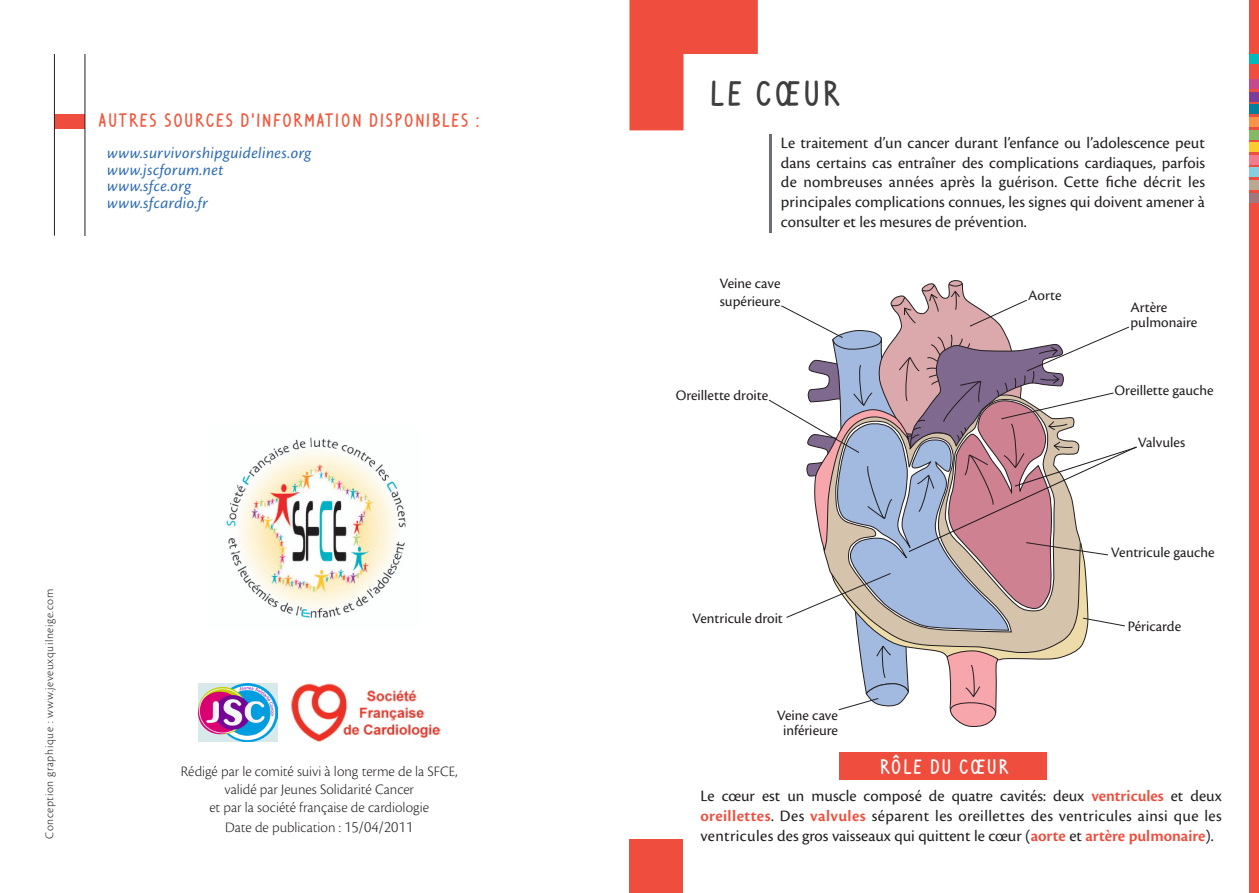
<style>
.page{position:relative;width:1259px;height:893px;background:#fff}
.page>*{position:absolute;margin:0;border:0;box-sizing:border-box;transform-origin:0 0}
.t1{font:500 36px "Ventura Edding";letter-spacing:.1em;color:#3e3e3f}
.t2{font:500 21px "Ventura Edding";letter-spacing:.1em;color:#fff}
.t3{font:500 19.5px "Ventura Edding";letter-spacing:.1em;color:#f0593e}
.t4{font:16.5px/19.8px "Cronos Pro";color:#231f20;text-align:justify}
.t5{font:italic 16.5px "Cronos Pro";letter-spacing:.025em;color:#2d6cb5}
.t6{font:15px/18px "Cronos Pro";color:#231f20}
.t7{font:300 15px "Cronos Pro";color:#231f20}
.t8{font:300 12px "Cronos Pro";letter-spacing:.05em;color:#231f20}
.s1{font-size:16.5px}
.s2{font-weight:600;color:#ef4d3d}
</style>
<div class="page">
<div style="left:839px;top:753px;width:207px;height:27px;background:#ef4d3d"></div>
<div style="left:54px;top:114px;width:31px;height:14px;background:#ef4d3d"></div>
<hr style="left:54px;top:54px;width:1px;height:182px;background:#231f20">
<hr style="left:85px;top:54px;width:1px;height:182px;background:#231f20">
<div style="left:629px;top:840px;width:53px;height:53px;background:#ef4d3d"></div>
<hr style="left:769px;top:134px;width:3px;height:99px;background:#6c6d70">
<svg style="left:629px;top:0;width:129px;height:130px"></svg>
<svg style="left:768px;top:280px;width:369px;height:447px"></svg>
<div style="left:1249px;top:0;width:10px;height:893px;background:#ef4d3d"></div>
<div style="left:1249px;top:117px;width:10px;height:10px;background:#f79447"></div>
<div style="left:1249px;top:54px;width:10px;height:10px;background:#03b9bd"></div>
<div style="left:1249px;top:142px;width:10px;height:10px;background:#fecb2f"></div>
<div style="left:1249px;top:92px;width:10px;height:10px;background:#7e3e98"></div>
<div style="left:1249px;top:180px;width:10px;height:10px;background:#baa895"></div>
<div style="left:1249px;top:155px;width:10px;height:10px;background:#f27b8f"></div>
<div style="left:1249px;top:130px;width:10px;height:9px;background:#85b964"></div>
<div style="left:1249px;top:168px;width:10px;height:9px;background:#87cee0"></div>
<div style="left:1249px;top:79px;width:10px;height:10px;background:#c6498f"></div>
<div style="left:1249px;top:193px;width:10px;height:10px;background:#a0767f"></div>
<div style="left:1249px;top:104px;width:10px;height:10px;background:#057f9c"></div>
<img style="left:198px;top:683px;width:80px;height:59px">
<img style="left:226px;top:437px;width:180px;height:181px">
<img style="left:290px;top:684px;width:150px;height:58px">
<p class="t3" style="left:99px;top:109px;width:382px">AUTRES SOURCES D’INFORMATION DISPONIBLES :</p>
<p class="t5" style="left:107px;top:144px;width:206px">www.survivorshipguidelines.org</p>
<p class="t5" style="left:107px;top:160px;width:118px">www.jscforum.net</p>
<p class="t5" style="left:107px;top:177px;width:86px">www.sfce.org</p>
<p class="t5" style="left:107px;top:193px;width:102px">www.sfcardio.fr</p>
<p class="t8" style="left:43px;top:839px;width:251px;rotate:-90deg">Conception graphique : www.jeveuxquilneige.com</p>
<p class="t7" style="left:181px;top:762px;width:278px">Rédigé par le comité suivi à long terme de la SFCE,</p>
<p class="t7" style="left:224px;top:780px;width:191px">validé par Jeunes Solidarité Cancer</p>
<p class="t7" style="left:209px;top:798px;width:221px">et par la société française de cardiologie</p>
<p class="t7" style="left:225px;top:818px;width:189px">Date de publication : <span class="s1">15/04/2011</span></p>
<p class="t1" style="left:710px;top:73px;width:131px">LE CŒUR</p>
<p class="t4" style="left:781px;top:133px;width:425px">Le traitement d’un cancer durant l’enfance ou l’adolescence peut dans certains cas entraîner des complications cardiaques, parfois de nombreuses années après la guérison. Cette fiche décrit les principales complications connues, les signes qui doivent amener à consulter et les mesures de prévention.</p>
<p class="t6" style="left:719px;top:274px;width:63px">Veine cave supérieure</p>
<p class="t6" style="left:676px;top:386px;width:94px">Oreillette droite</p>
<p class="t6" style="left:692px;top:609px;width:92px">Ventricule droit</p>
<p class="t6" style="left:776px;top:708px;width:63px;line-height:15px;text-align:center">Veine cave inférieure</p>
<p class="t6" style="left:1028px;top:286px;width:35px">Aorte</p>
<p class="t6" style="left:1130px;top:299px;width:38px">Artère</p>
<p class="t6" style="left:1130px;top:314px;width:68px">pulmonaire</p>
<p class="t6" style="left:1114px;top:381px;width:100px">Oreillette gauche</p>
<p class="t6" style="left:1137px;top:433px;width:49px">Valvules</p>
<p class="t6" style="left:1111px;top:544px;width:105px">Ventricule gauche</p>
<p class="t6" style="left:1127px;top:617px;width:55px">Péricarde</p>
<p class="t2" style="left:880px;top:755px;width:129px">RÔLE DU CŒUR</p>
<p class="t4" style="left:700px;top:786px;width:523px">Le cœur est un muscle composé de quatre cavités: deux <span class="s2">ventricules</span> et deux <span class="s2">oreillettes</span>. Des <span class="s2">valvules</span> séparent les oreillettes des ventricules ainsi que les ventricules des gros vaisseaux qui quittent le cœur (<span class="s2">aorte</span> et <span class="s2">artère pulmonaire</span>).</p>
</div>
